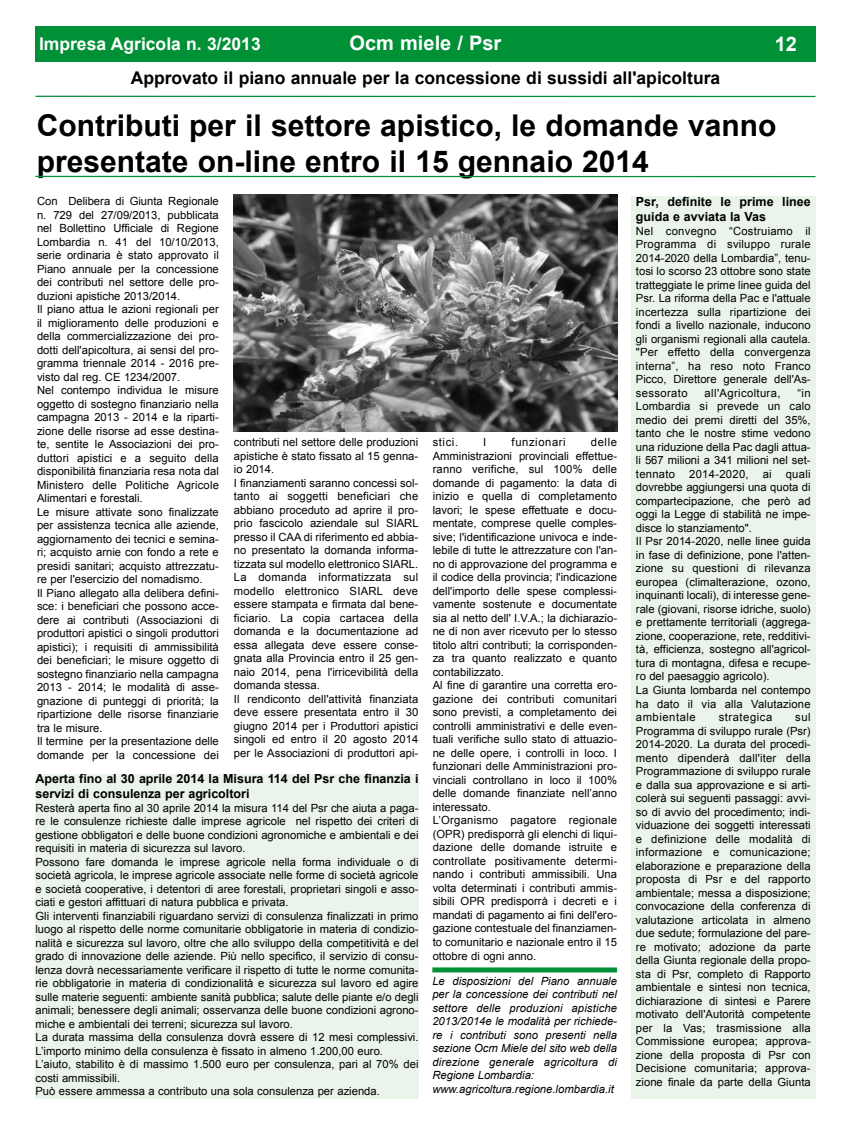
<style>
.page{position:relative;width:851px;height:1134px;background:#fff}
.page>*{position:absolute;margin:0;border:0;box-sizing:border-box;transform-origin:0 0}
.t1{font:700 30px/36px "Arial";color:#000}
.t2{font:700 20px "Arial";color:#fff}
.t3{font:700 17.5px "Arial";color:#000}
.t4{font:700 17.5px "Arial";color:#fff}
.t5{font:700 12.5px/15px "Arial";color:#000}
.t6{font:11.25px/13.5px "Arial";color:#000}
.t7{font:italic 11.25px/13.5px "Arial";color:#000}
.t8{font:11.25px "Arial";letter-spacing:.035em;color:#000}
.t9{font:11.25px "Arial";letter-spacing:.045em;color:#000}
.t10{font:11.25px "Arial";letter-spacing:.05em;color:#000}
</style>
<div class="page">
<div style="left:630px;top:196px;width:185px;height:902px;background:#ebf4eb"></div>
<div style="left:35px;top:26px;width:780px;height:36px;background:#009036"></div>
<hr style="left:35px;top:96px;width:780px;height:1px;background:#009036">
<hr style="left:35px;top:176px;width:780px;height:1px;background:#009036">
<div style="left:432px;top:967px;width:185px;height:5px;background:#009036"></div>
<img style="left:234px;top:195px;width:383px;height:236px">
<div style="left:35px;top:774px;width:383px;height:324px;background:#ebf4eb"></div>
<h3 class="t4" style="left:39px;top:32px;width:223px">Impresa Agricola n. 3/2013</h3>
<h2 class="t2" style="left:349px;top:30px;width:153px">Ocm miele / Psr</h2>
<h2 class="t2" style="left:774px;top:31px;width:24px">12</h2>
<h3 class="t3" style="left:131px;top:66px;width:591px">Approvato il piano annuale per la concessione di sussidi all'apicoltura</h3>
<h1 class="t1" style="left:37px;top:108px;width:741px">Contributi per il settore apistico, le domande vanno presentate on-line entro il 15 gennaio 2014</h1>
<p class="t6" style="left:37px;top:194px;width:183px">Con Delibera di Giunta Regionale n. 729 del 27/09/2013, pubblicata nel Bollettino Ufficiale di Regione Lombardia n. 41 del 10/10/2013, serie ordinaria è stato approvato il Piano annuale per la concessione dei contributi nel settore delle pro&shy;duzioni apistiche 2013/2014.<br>Il piano attua le azioni regionali per il miglioramento delle produzioni e della commercializzazione dei pro&shy;dotti dell'apicoltura, ai sensi del pro&shy;gramma triennale 2014 - 2016 pre&shy;visto dal reg. CE 1234/2007.<br>Nel contempo individua le misure oggetto di sostegno finanziario nella campagna 2013 - 2014 e la riparti&shy;zione delle risorse ad esse destina&shy;te, sentite le Associazioni dei pro&shy;duttori apistici e a seguito della disponibilità finanziaria resa nota dal Ministero delle Politiche Agricole Alimentari e forestali.<br>Le misure attivate sono finalizzate per assistenza tecnica alle aziende, aggiornamento dei tecnici e semina&shy;ri; acquisto arnie con fondo a rete e presidi sanitari; acquisto attrezzatu&shy;re per l'esercizio del nomadismo.<br>Il Piano allegato alla delibera defini&shy;sce: i beneficiari che possono acce&shy;dere ai contributi (Associazioni di produttori apistici o singoli produttori apistici); i requisiti di ammissibilità dei beneficiari; le misure oggetto di sostegno finanziario nella campagna 2013 - 2014; le modalità di asse&shy;gnazione di punteggi di priorità; la ripartizione delle risorse finanziarie tra le misure.<br>Il termine per la presentazione delle domande per la concessione dei</p>
<p class="t6" style="left:234px;top:436px;width:186px">contributi nel settore delle produzioni apistiche è stato fissato al 15 genna&shy;io 2014.<br>I finanziamenti saranno concessi sol&shy;tanto ai soggetti beneficiari che abbiano proceduto ad aprire il pro&shy;prio fascicolo aziendale sul SIARL presso il CAA di riferimento ed abbia&shy;no presentato la domanda informa&shy;tizzata sul modello elettronico SIARL.<br>La domanda informatizzata sul modello elettronico SIARL deve essere stampata e firmata dal bene&shy;ficiario. La copia cartacea della domanda e la documentazione ad essa allegata deve essere conse&shy;gnata alla Provincia entro il 25 gen&shy;naio 2014, pena l'irricevibilità della domanda stessa.<br>Il rendiconto dell'attività finanziata deve essere presentata entro il 30 giugno 2014 per i Produttori apistici singoli ed entro il 20 agosto 2014 per le Associazioni di produttori api-</p>
<p class="t5" style="left:35px;top:772px;width:384px">Aperta fino al 30 aprile 2014 la Misura 114 del Psr che finanzia i servizi di consulenza per agricoltori</p>
<p class="t6" style="left:35px;top:801px;width:384px">Resterà aperta fino al 30 aprile 2014 la misura 114 del Psr che aiuta a paga&shy;re le consulenze richieste dalle imprese agricole nel rispetto dei criteri di gestione obbligatori e delle buone condizioni agronomiche e ambientali e dei requisiti in materia di sicurezza sul lavoro.<br>Possono fare domanda le imprese agricole nella forma individuale o di società agricola, le imprese agricole associate nelle forme di società agricole e società cooperative, i detentori di aree forestali, proprietari singoli e asso&shy;ciati e gestori affittuari di natura pubblica e privata.<br>Gli interventi finanziabili riguardano servizi di consulenza finalizzati in primo luogo al rispetto delle norme comunitarie obbligatorie in materia di condizio&shy;nalità e sicurezza sul lavoro, oltre che allo sviluppo della competitività e del grado di innovazione delle aziende. Più nello specifico, il servizio di consu&shy;lenza dovrà necessariamente verificare il rispetto di tutte le norme comunita&shy;rie obbligatorie in materia di condizionalità e sicurezza sul lavoro ed agire sulle materie seguenti: ambiente sanità pubblica; salute delle piante e/o degli animali; benessere degli animali; osservanza delle buone condizioni agrono&shy;miche e ambientali dei terreni; sicurezza sul lavoro.<br>La durata massima della consulenza dovrà essere di 12 mesi complessivi.<br>L’importo minimo della consulenza è fissato in almeno 1.200,00 euro.<br>L’aiuto, stabilito è di massimo 1.500 euro per consulenza, pari al 70% dei costi ammissibili.<br>Può essere ammessa a contributo una sola consulenza per azienda.</p>
<p class="t6" style="left:432px;top:436px;width:27px">stici.</p>
<p class="t6" style="left:483px;top:436px;width:5px">I</p>
<p class="t10" style="left:511px;top:435px;width:56px">funzionari</p>
<p class="t6" style="left:432px;top:436px;width:186px;text-indent:158px">delle Amministrazioni provinciali effettue&shy;ranno verifiche, sul 100% delle domande di pagamento: la data di inizio e quella di completamento lavori; le spese effettuate e docu&shy;mentate, comprese quelle comples&shy;sive; l'identificazione univoca e inde&shy;lebile di tutte le attrezzature con l'an&shy;no di approvazione del programma e il codice della provincia; l'indicazione dell'importo delle spese complessi&shy;vamente sostenute e documentate sia al netto dell' I.V.A.; la dichiarazio&shy;ne di non aver ricevuto per lo stesso titolo altri contributi; la corrisponden&shy;za tra quanto realizzato e quanto contabilizzato.<br>Al fine di garantire una corretta ero&shy;gazione dei contributi comunitari sono previsti, a completamento dei controlli amministrativi e delle even&shy;tuali verifiche sullo stato di attuazio&shy;ne delle opere, i controlli in loco. I funzionari delle Amministrazioni pro&shy;vinciali controllano in loco il 100% delle domande finanziate nell’anno interessato.<br>L’Organismo pagatore regionale (OPR) predisporrà gli elenchi di liqui&shy;dazione delle domande istruite e controllate positivamente determi&shy;nando i contributi ammissibili. Una volta determinati i contributi ammis&shy;sibili OPR predisporrà i decreti e i mandati di pagamento ai fini dell'ero&shy;gazione contestuale del finanziamen&shy;to comunitario e nazionale entro il 15 ottobre di ogni anno.</p>
<p class="t7" style="left:432px;top:974px;width:186px">Le disposizioni del Piano annuale per la concessione dei contributi nel settore delle produzioni apistiche 2013/2014e le modalità per richiede&shy;re i contributi sono presenti nella sezione Ocm Miele del sito web della direzione generale agricoltura di Regione Lombardia: www.agricoltura.regione.lombardia.it</p>
<p class="t5" style="left:636px;top:195px;width:176px">Psr, definite le prime linee guida e avviata la Vas</p>
<p class="t6" style="left:636px;top:224px;width:176px;text-align:justify">Nel convegno “Costruiamo il Programma di sviluppo rurale 2014-2020 della Lombardia”, tenu&shy;tosi lo scorso 23 ottobre sono state tratteggiate le prime linee guida del Psr. La riforma della Pac e l'attuale incertezza sulla ripartizione dei fondi a livello nazionale, inducono gli organismi regionali alla cautela. "Per effetto della convergenza interna”, ha reso noto Franco Picco, Direttore generale dell'As&shy;sessorato</p>
<p class="t6" style="left:636px;top:386px;width:176px;text-indent:161px">“in<br>Lombardia si prevede un calo medio dei premi diretti del 35%, tanto che le nostre stime vedono una riduzione della Pac dagli attua&shy;li 567 milioni a 341 milioni nel set&shy;tennato 2014-2020, ai quali dovrebbe aggiungersi una quota di compartecipazione, che però ad oggi la Legge di stabilità ne impe&shy;disce lo stanziamento".<br>Il Psr 2014-2020, nelle linee guida in fase di definizione, pone l'atten&shy;zione su questioni di rilevanza europea (climalterazione, ozono, inquinanti locali), di interesse gene&shy;rale (giovani, risorse idriche, suolo) e prettamente territoriali (aggrega&shy;zione, cooperazione, rete, redditivi&shy;tà, efficienza, sostegno all'agricol&shy;tura di montagna, difesa e recupe&shy;ro del paesaggio agricolo).<br>La Giunta lombarda nel contempo ha dato il via alla Valutazione ambientale</p>
<p class="t8" style="left:704px;top:386px;width:77px">all'Agricoltura,</p>
<p class="t6" style="left:636px;top:710px;width:176px;text-align:justify;text-indent:159px">sul Programma di sviluppo rurale (Psr)<br>2014-2020. La durata del procedi&shy;mento dipenderà dall'iter della Programmazione di sviluppo rurale e dalla sua approvazione e si arti&shy;colerà sui seguenti passaggi: avvi&shy;so di avvio del procedimento; indi&shy;viduazione dei soggetti interessati e definizione delle modalità di informazione e comunicazione; elaborazione e preparazione della proposta di Psr e del rapporto ambientale; messa a disposizione; convocazione della conferenza di valutazione articolata in almeno due sedute; formulazione del pare&shy;re motivato; adozione da parte della Giunta regionale della propo&shy;sta di Psr, completo di Rapporto ambientale e sintesi non tecnica, dichiarazione di sintesi e Parere motivato dell'Autorità competente per la Vas; trasmissione alla Commissione europea; approva&shy;zione della proposta di Psr con Decisione comunitaria; approva&shy;zione finale da parte della Giunta</p>
<p class="t9" style="left:718px;top:710px;width:55px">strategica</p>
</div>
